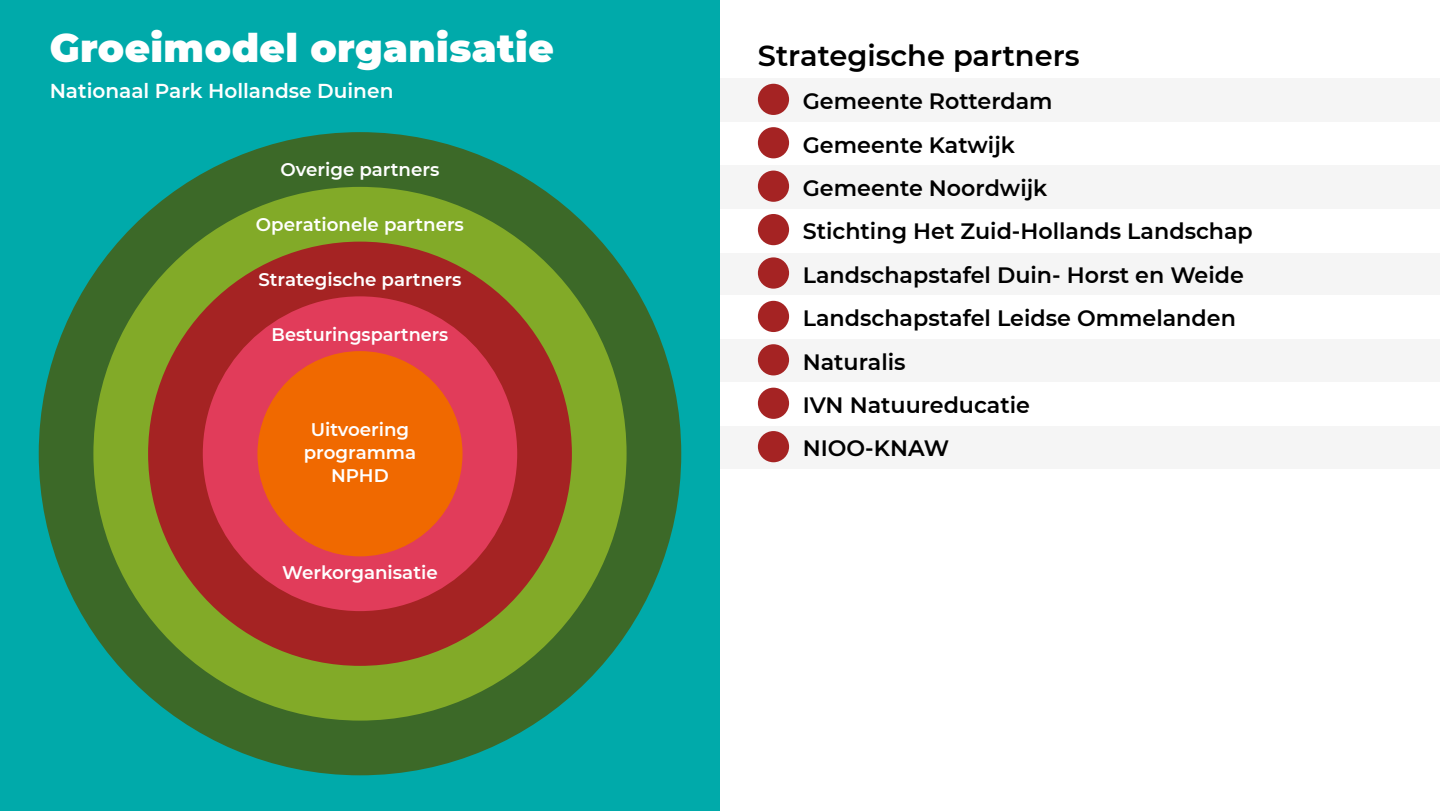
<style>
.page{position:relative;width:1440px;height:811px;background:#fff}
.page>*{position:absolute;margin:0;border:0;box-sizing:border-box;transform-origin:0 0}
._01___introtekst{font:900 39px "Montserrat";letter-spacing:.01em;color:#fff}
._01___introtekst-2{font:600 28.8px "Montserrat";color:#000}
._01___introtekst-3{font:600 22.2px "Montserrat";color:#000}
._01___introtekst-4{font:600 20px "Montserrat";color:#fff}
._01___introtekst-5{font:600 18.2px "Montserrat";color:#fff}
</style>
<div class="page">
<div style="left:0;top:0;width:1440px;height:810px;background:#0aa"></div>
<div style="left:720px;top:0;width:720px;height:810px;background:#fff"></div>
<div style="left:720px;top:79px;width:720px;height:43px;background:#f5f5f5"></div>
<div style="left:720px;top:425px;width:720px;height:44px;background:#f5f5f5"></div>
<div style="left:720px;top:252px;width:720px;height:43px;background:#f5f5f5"></div>
<div style="left:720px;top:339px;width:720px;height:43px;background:#f5f5f5"></div>
<div style="left:720px;top:165px;width:720px;height:44px;background:#f5f5f5"></div>
<div style="left:758px;top:84px;width:31px;height:31px;background:#a52323;border-radius:50%"></div>
<div style="left:758px;top:127px;width:31px;height:31px;background:#a52323;border-radius:50%"></div>
<div style="left:758px;top:170px;width:31px;height:32px;background:#a52323;border-radius:50%"></div>
<div style="left:758px;top:214px;width:31px;height:31px;background:#a52323;border-radius:50%"></div>
<div style="left:758px;top:257px;width:31px;height:31px;background:#a52323;border-radius:50%"></div>
<div style="left:758px;top:301px;width:31px;height:31px;background:#a52323;border-radius:50%"></div>
<div style="left:758px;top:344px;width:31px;height:31px;background:#a52323;border-radius:50%"></div>
<div style="left:758px;top:387px;width:31px;height:31px;background:#a52323;border-radius:50%"></div>
<div style="left:758px;top:431px;width:31px;height:31px;background:#a52323;border-radius:50%"></div>
<div style="left:39px;top:132px;width:642px;height:643px;background:#3c6928;border-radius:50%"></div>
<div style="left:93px;top:187px;width:534px;height:533px;background:#82aa28;border-radius:50%"></div>
<div style="left:148px;top:241px;width:424px;height:424px;background:#a52323;border-radius:50%"></div>
<div style="left:203px;top:296px;width:314px;height:314px;background:#e13c5a;border-radius:50%"></div>
<div style="left:257px;top:351px;width:206px;height:205px;background:#f06900;border-radius:50%"></div>
<p class="_01___introtekst" style="left:50px;top:19px;width:506px">Groeimodel organisatie</p>
<p class="_01___introtekst-4" style="left:50px;top:77px;width:345px">Nationaal Park Hollandse Duinen</p>
<p class="_01___introtekst-5" style="left:281px;top:157px;width:160px">Overige partners</p>
<p class="_01___introtekst-5" style="left:256px;top:212px;width:210px">Operationele partners</p>
<p class="_01___introtekst-5" style="left:258px;top:266px;width:205px">Strategische partners</p>
<p class="_01___introtekst-5" style="left:272px;top:321px;width:178px">Besturingspartners</p>
<p class="_01___introtekst-5" style="left:311px;top:417px;width:100px">Uitvoering</p>
<p class="_01___introtekst-5" style="left:304px;top:439px;width:114px">programma</p>
<p class="_01___introtekst-5" style="left:331px;top:462px;width:59px">NPHD</p>
<p class="_01___introtekst-5" style="left:282px;top:559px;width:157px">Werkorganisatie</p>
<p class="_01___introtekst-2" style="left:758px;top:35px;width:323px">Strategische partners</p>
<p class="_01___introtekst-3" style="left:803px;top:85px;width:251px">Gemeente Rotterdam</p>
<p class="_01___introtekst-3" style="left:803px;top:129px;width:214px">Gemeente Katwijk</p>
<p class="_01___introtekst-3" style="left:803px;top:172px;width:246px">Gemeente Noordwijk</p>
<p class="_01___introtekst-3" style="left:803px;top:215px;width:452px">Stichting Het Zuid-Hollands Landschap</p>
<p class="_01___introtekst-3" style="left:803px;top:259px;width:443px">Landschapstafel Duin- Horst en Weide</p>
<p class="_01___introtekst-3" style="left:803px;top:302px;width:435px">Landschapstafel Leidse Ommelanden</p>
<p class="_01___introtekst-3" style="left:803px;top:346px;width:104px">Naturalis</p>
<p class="_01___introtekst-3" style="left:803px;top:389px;width:229px">IVN Natuureducatie</p>
<p class="_01___introtekst-3" style="left:803px;top:432px;width:148px">NIOO-KNAW</p>
</div>
